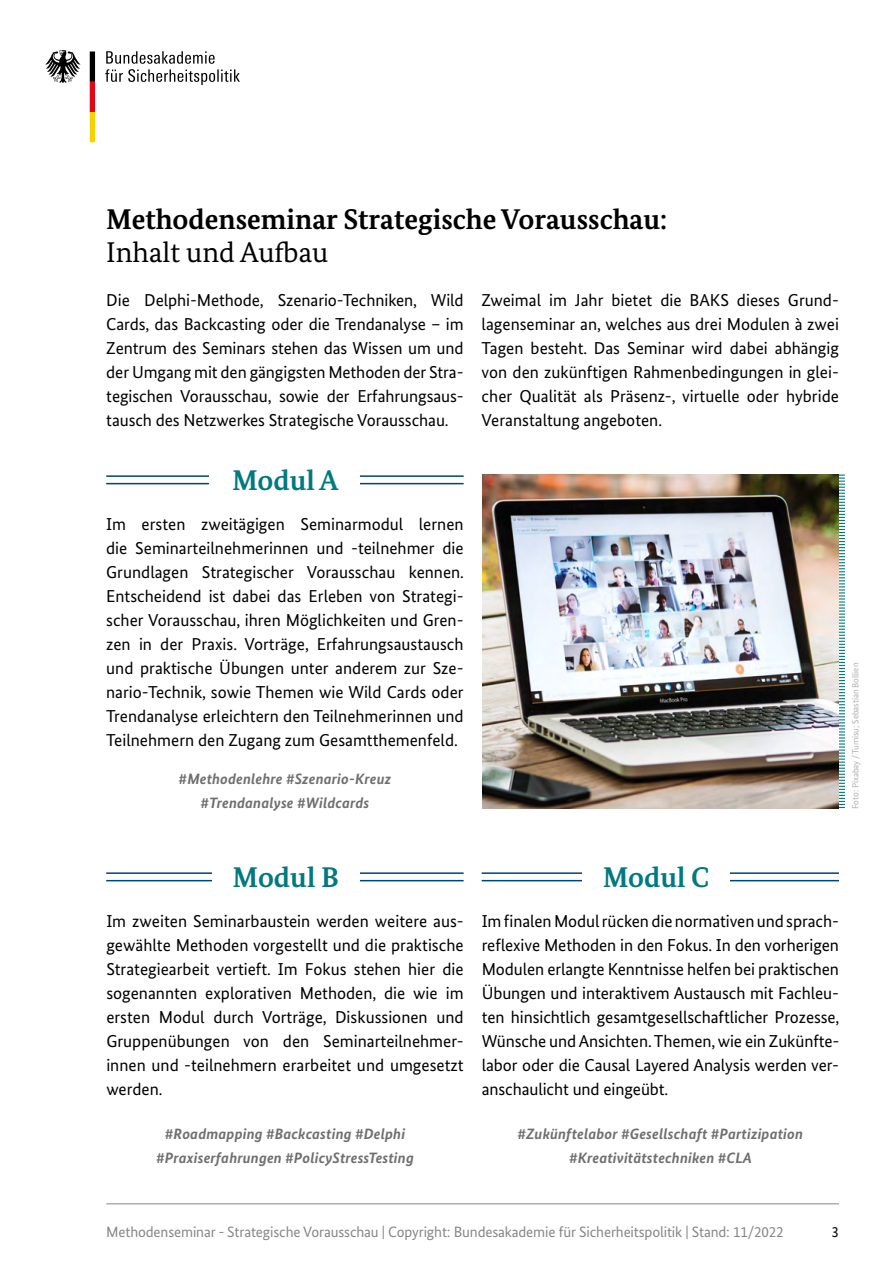
<style>
.page{position:relative;width:893px;height:1263px;background:#fff}
.page>*{position:absolute;margin:0;border:0;box-sizing:border-box;transform-origin:0 0}
.t1{font:700 28.5px "Bundes Serif";color:#000}
.t2{font:700 28.5px "Bundes Serif";color:#007a80}
.t3{font:28.5px "Bundes Serif";color:#000}
.t4{font:17.25px/24px "Bundes Sans";color:#000;text-align:justify}
.t5{font:italic 700 15px/24px "Bundes Sans";letter-spacing:.01em;color:#706f6f;text-align:center}
.t6{font:15px "Bundes Sans";letter-spacing:-.01em;color:#878787}
.t7{font:15px "Bundes Sans";color:#000}
.t8{font:9px "Bundes Sans";letter-spacing:-.01em;color:#b3b2b2}
</style>
<div class="page">
<svg style="left:45px;top:50px;width:36px;height:33px"></svg>
<svg style="left:90px;top:52px;width:5px;height:90px"></svg>
<svg style="left:105px;top:51px;width:135px;height:34px"></svg>
<img style="left:482px;top:474px;width:357px;height:334px">
<hr style="left:106px;top:475px;width:358px;height:2px;background:#004577">
<hr style="left:106px;top:483px;width:358px;height:1px;background:#004577">
<hr style="left:106px;top:872px;width:358px;height:2px;background:#004577">
<hr style="left:106px;top:880px;width:358px;height:1px;background:#004577">
<hr style="left:482px;top:872px;width:357px;height:2px;background:#004577">
<hr style="left:482px;top:880px;width:357px;height:1px;background:#004577">
<div style="left:210px;top:468px;width:150px;height:22px;background:#fff"></div>
<div style="left:212px;top:865px;width:148px;height:22px;background:#fff"></div>
<div style="left:582px;top:865px;width:148px;height:22px;background:#fff"></div>
<hr style="left:106px;top:1203px;width:733px;height:1px;background:#878787">
<svg style="left:839px;top:474px;width:6px;height:334px"></svg>
<h1 class="t1" style="left:106px;top:202px;width:562px">Methodenseminar Strategische Vorausschau:</h1>
<h1 class="t3" style="left:106px;top:235px;width:223px">Inhalt und Aufbau</h1>
<p class="t4" style="left:106px;top:288px;width:359px">Die Delphi-Methode, Szenario-Techniken, Wild Cards, das Backcasting oder die Trendanalyse – im Zentrum des Seminars stehen das Wissen um und der Umgang mit den gängigsten Methoden der Stra&shy;tegischen Vorausschau, sowie der Erfahrungsaus&shy;tausch des Netzwerkes Strategische Vorausschau.</p>
<p class="t4" style="left:482px;top:288px;width:359px;text-align:left">Zweimal im Jahr bietet die BAKS dieses Grund&shy;lagenseminar an, welches aus drei Modulen à zwei Tagen besteht. Das Seminar wird dabei abhängig von den zukünftigen Rahmenbedingungen in glei&shy;cher Qualität als Präsenz-, virtuelle oder hybride Veranstaltung angeboten.</p>
<h1 class="t2" style="left:232px;top:463px;width:108px">Modul A</h1>
<p class="t4" style="left:106px;top:512px;width:359px">Im ersten zweitägigen Seminarmodul lernen die Seminarteilnehmerinnen und -teilnehmer die Grundlagen Strategischer Vorausschau kennen.<br>Entscheidend ist dabei das Erleben von Strategi&shy;scher Vorausschau, ihren Möglichkeiten und Gren&shy;zen in der Praxis. Vorträge, Erfahrungsaustausch und praktische Übungen unter anderem zur Sze&shy;nario-Technik, sowie Themen wie Wild Cards oder Trendanalyse erleichtern den Teilnehmerinnen und Teilnehmern den Zugang zum Gesamtthemenfeld.</p>
<p class="t5" style="left:179px;top:767px;width:214px">#Methodenlehre #Szenario-Kreuz #Trendanalyse #Wildcards</p>
<p class="t8" style="left:850px;top:809px;width:148px;rotate:-90deg">Foto: Pixabay / Tumisu; Sebastian Bollien</p>
<h1 class="t2" style="left:233px;top:860px;width:108px">Modul B</h1>
<h1 class="t2" style="left:603px;top:860px;width:108px">Modul C</h1>
<p class="t4" style="left:106px;top:909px;width:359px;text-align:left">Im zweiten Seminarbaustein werden weitere aus&shy;gewählte Methoden vorgestellt und die praktische Strategiearbeit vertieft. Im Fokus stehen hier die sogenannten explorativen Methoden, die wie im ersten Modul durch Vorträge, Diskussionen und Gruppenübungen von den Seminarteilnehmer&shy;innen und -teilnehmern erarbeitet und umgesetzt werden.</p>
<p class="t4" style="left:482px;top:909px;width:359px">Im finalen Modul rücken die normativen und sprach&shy;reflexive Methoden in den Fokus. In den vorherigen Modulen erlangte Kenntnisse helfen bei praktischen Übungen und interaktivem Austausch mit Fachleu&shy;ten hinsichtlich gesamtgesellschaftlicher Prozesse, Wünsche und Ansichten. Themen, wie ein Zukünfte&shy;labor oder die Causal Layered Analysis werden ver&shy;anschaulicht und eingeübt.</p>
<p class="t5" style="left:156px;top:1121px;width:259px">#Roadmapping #Backcasting #Delphi #Praxiserfahrungen #PolicyStressTesting</p>
<p class="t5" style="left:517px;top:1121px;width:287px">#Zukünftelabor #Gesellschaft #Partizipation #Kreativitätstechniken #CLA</p>
<p class="t6" style="left:106px;top:1223px;width:679px">Methodenseminar - Strategische Vorausschau | Copyright: Bundesakademie für Sicherheitspolitik | Stand: 11/2022</p>
<p class="t7" style="left:831px;top:1223px;width:9px">3</p>
</div>
